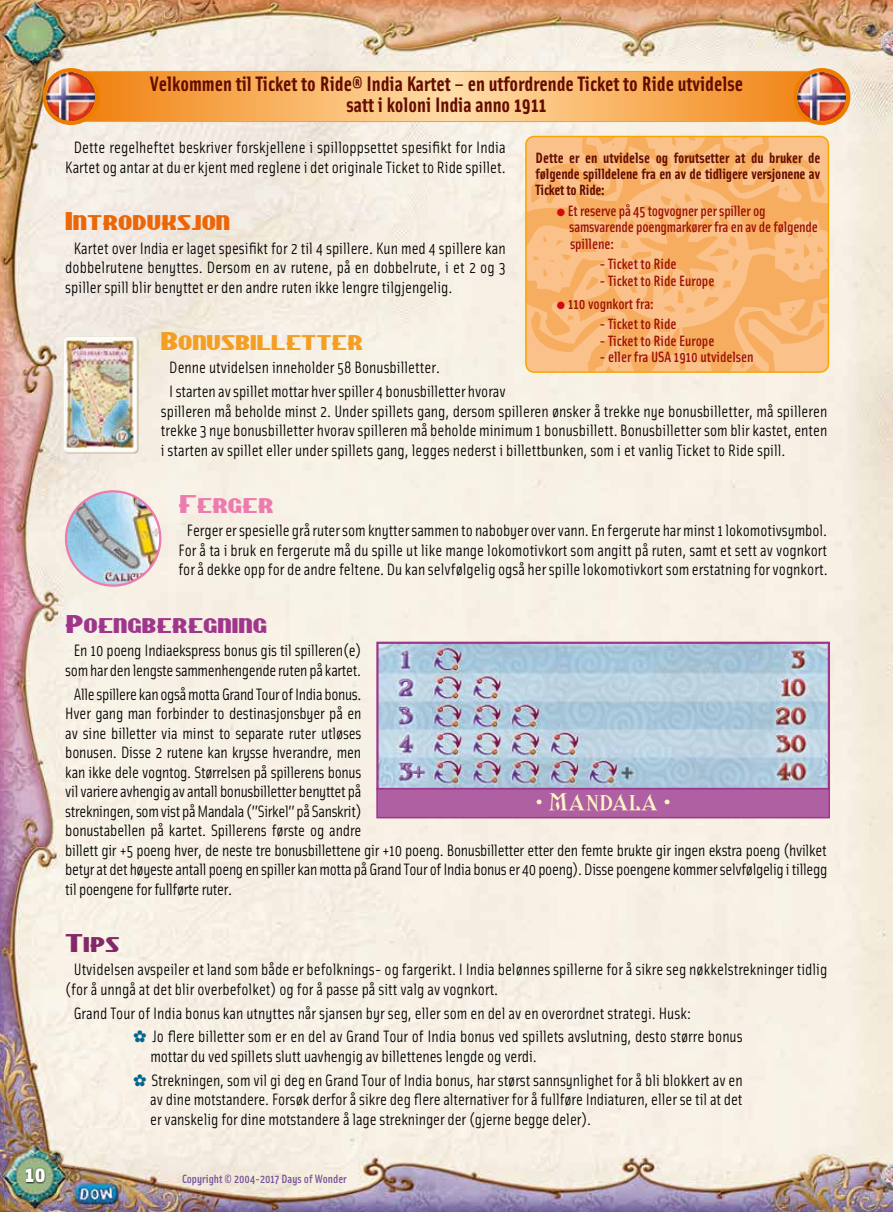
<style>
.page{position:relative;width:893px;height:1212px;background:#fff}
.page>*{position:absolute;margin:0;border:0;box-sizing:border-box;transform-origin:0 0}
.t1{font:900 22.5px "Solex OT";color:#fff}
.t2{font:21.6px "Chippewa Falls NF";color:#f59e24;scale:1.18 1}
.t3{font:21.6px "Chippewa Falls NF";color:#9f368b;scale:1.18 1}
.t4{font:21.6px "Chippewa Falls NF";color:#ec6608;scale:1.18 1}
.t5{font:21.6px "Chippewa Falls NF";color:#ee7bae;scale:1.18 1}
.t6{font:21.6px "Chippewa Falls NF";color:#842768;scale:1.18 1}
.t7{font:700 21px/21px "Solex OT";color:#640c00;text-align:center}
.t8{font:20.25px "Shangri La NF Small Caps";color:#fff5c5}
.t9{font:16.5px/19.5px "Solex OT";letter-spacing:-.005em;color:#000}
.t10{font:500 15px/16.5px "Solex OT";letter-spacing:-.005em;color:#9c1006}
.t11{font:700 15px/15.8px "Solex OT";letter-spacing:-.01em;color:#640c00;text-align:justify}
.t12{font:500 12px "Solex OT";color:#78509c}
.s1{color:#d20a11}
</style>
<div class="page">
<img style="left:0;top:0;width:893px;height:1212px">
<svg style="left:25px;top:1167px;width:22px;height:17px"></svg>
<svg style="left:88px;top:73px;width:717px;height:47px;background:#f8b160"></svg>
<div style="left:70px;top:71px;width:761px;height:51px;border:1px solid #f7a600;border-radius:13px"></div>
<div style="left:43px;top:68px;width:57px;height:57px;background:#ef7d00;border-radius:50%"></div>
<img style="left:46px;top:72px;width:49px;height:49px;border-radius:24px">
<div style="left:793px;top:68px;width:57px;height:57px;background:#ef7d00;border-radius:50%"></div>
<img style="left:797px;top:72px;width:49px;height:49px;border-radius:24px">
<img style="left:526px;top:137px;width:302px;height:235px">
<div style="left:525px;top:136px;width:304px;height:237px;border:2px solid #f7a600;border-radius:9px"></div>
<img style="left:66px;top:491px;width:94px;height:95px;border-radius:47px">
<div style="left:65px;top:490px;width:96px;height:97px;border:2px solid #ee7bae;border-radius:50%"></div>
<img style="left:379px;top:645px;width:448px;height:142px">
<div style="left:376px;top:642px;width:454px;height:148px;border:2px solid #9f368b"></div>
<div style="left:377px;top:789px;width:452px;height:29px;background:#af60a2"></div>
<div style="left:376px;top:788px;width:454px;height:30px;border:2px solid #9f368b"></div>
<div style="left:64px;top:337px;width:75px;height:117px;background:#d7cebc;border-radius:4px"></div>
<img style="left:65px;top:338px;width:72px;height:113px">
<div style="left:63px;top:336px;width:74px;height:116px;border:1px solid #ece6d8;border-radius:4px"></div>
<svg style="left:134px;top:1030px;width:12px;height:12px"></svg>
<svg style="left:134px;top:1074px;width:12px;height:12px"></svg>
<p class="t7" style="left:150px;top:72px;width:595px">Velkommen til Ticket to Ride® India Kartet – en utfordrende Ticket to Ride utvidelse satt i koloni India anno 1911</p>
<p class="t11" style="left:536px;top:149px;width:286px">Dette er en utvidelse og forutsetter at du bruker de følgende spilldelene fra en av de tidligere versjonene av Ticket to Ride:</p>
<p class="t10" style="left:569px;top:201px;width:250px;text-indent:-12px"><span class="s1">●</span> Et reserve på 45 togvogner per spiller og samsvarende poengmarkører fra en av de følgende spillene:</p>
<p class="t10" style="left:599px;top:255px;width:79px">- Ticket to Ride</p>
<p class="t10" style="left:599px;top:272px;width:117px">- Ticket to Ride Europe</p>
<p class="t10" style="left:557px;top:295px;width:98px"><span class="s1">●</span> 110 vognkort fra:</p>
<p class="t10" style="left:599px;top:315px;width:79px">- Ticket to Ride</p>
<p class="t10" style="left:599px;top:332px;width:117px">- Ticket to Ride Europe</p>
<p class="t10" style="left:599px;top:348px;width:156px">- eller fra USA 1910 utvidelsen</p>
<p class="t9" style="left:65px;top:137px;width:442px;text-align:center">Dette regelheftet beskriver forskjellene i spilloppsettet spesifikt for India<br>Kartet og antar at du er kjent med reglene i det originale Ticket to Ride spillet.</p>
<h2 class="t4" style="left:65px;top:205px;width:141px">Introduksjon</h2>
<p class="t9" style="left:65px;top:238px;width:442px;text-align:justify;text-indent:8px">Kartet over India er laget spesifikt for 2 til 4 spillere. Kun med 4 spillere kan dobbelrutene benyttes. Dersom en av rutene, på en dobbelrute, i et 2 og 3 spiller spill blir benyttet er den andre ruten ikke lengre tilgjengelig.</p>
<h2 class="t2" style="left:161px;top:325px;width:173px">Bonusbilletter</h2>
<p class="t9" style="left:169px;top:355px;width:338px;line-height:23.7px">Denne utvidelsen inneholder 58 Bonusbilletter.<br>I starten av spillet mottar hver spiller 4 bonusbilletter hvorav</p>
<p class="t9" style="left:161px;top:401px;width:668px;text-align:justify">spilleren må beholde minst 2. Under spillets gang, dersom spilleren ønsker å trekke nye bonusbilletter, må spilleren trekke 3 nye bonusbilletter hvorav spilleren må beholde minimum 1 bonusbillett. Bonusbilletter som blir kastet, enten i starten av spillet eller under spillets gang, legges nederst i billettbunken, som i et vanlig Ticket to Ride spill.</p>
<h2 class="t5" style="left:178px;top:488px;width:82px">Ferger</h2>
<p class="t9" style="left:178px;top:520px;width:651px;text-align:center">Ferger er spesielle grå ruter som knytter sammen to nabobyer over vann. En fergerute har minst 1 lokomotivsymbol.<br>For å ta i bruk en fergerute må du spille ut like mange lokomotivkort som angitt på ruten, samt et sett av vognkort for å dekke opp for de andre feltene. Du kan selvfølgelig også her spille lokomotivkort som erstatning for vognkort.</p>
<h2 class="t3" style="left:65px;top:608px;width:172px">Poengberegning</h2>
<p class="t9" style="left:65px;top:640px;width:298px;text-align:center">En 10 poeng Indiaekspress bonus gis til spilleren(e) som har den lengste sammenhengende ruten på kartet.</p>
<p class="t9" style="left:65px;top:683px;width:764px;text-indent:8px">Alle spillere kan også motta Grand Tour of India bonus.<br>Hver gang man forbinder to destinasjonsbyer på en<br>av sine billetter via minst to separate ruter utløses<br>bonusen. Disse 2 rutene kan krysse hverandre, men<br>kan ikke dele vogntog. Størrelsen på spillerens bonus<br>vil variere avhengig av antall bonusbilletter benyttet på<br>strekningen, som vist på Mandala (”Sirkel” på Sanskrit)<br>bonustabellen på kartet. Spillerens første og andre<br>billett gir +5 poeng hver, de neste tre bonusbillettene gir +10 poeng. Bonusbilletter etter den femte brukte gir ingen ekstra poeng (hvilket betyr at det høyeste antall poeng en spiller kan motta på Grand Tour of India bonus er 40 poeng). Disse poengene kommer selvfølgelig i tillegg til poengene for fullførte ruter.</p>
<h2 class="t6" style="left:65px;top:927px;width:48px">Tips</h2>
<p class="t9" style="left:65px;top:959px;width:764px;text-indent:8px">Utvidelsen avspeiler et land som både er befolknings- og fargerikt. I India belønnes spillerne for å sikre seg nøkkelstrekninger tidlig (for å unngå at det blir overbefolket) og for å passe på sitt valg av vognkort.</p>
<p class="t9" style="left:153px;top:1000px;width:591px;line-height:23.7px;text-indent:-79px">Grand Tour of India bonus kan utnyttes når sjansen byr seg, eller som en del av en overordnet strategi. Husk:<br>Jo flere billetter som er en del av Grand Tour of India bonus ved spillets avslutning, desto større bonus</p>
<p class="t9" style="left:150px;top:1044px;width:594px;line-height:23.7px">mottar du ved spillets slutt uavhengig av billettenes lengde og verdi.<br>Strekningen, som vil gi deg en Grand Tour of India bonus, har størst sannsynlighet for å bli blokkert av en</p>
<p class="t9" style="left:150px;top:1089px;width:594px">av dine motstandere. Forsøk derfor å sikre deg flere alternativer for å fullføre Indiaturen, eller se til at det er vanskelig for dine motstandere å lage strekninger der (gjerne begge deler).</p>
<p class="t8" style="left:537px;top:788px;width:134px">• MANDALA •</p>
<h1 class="t1" style="left:25px;top:1158px;width:22px">10</h1>
<p class="t12" style="left:182px;top:1171px;width:166px">Copyright © 2004-2017 Days of Wonder</p>
</div>
